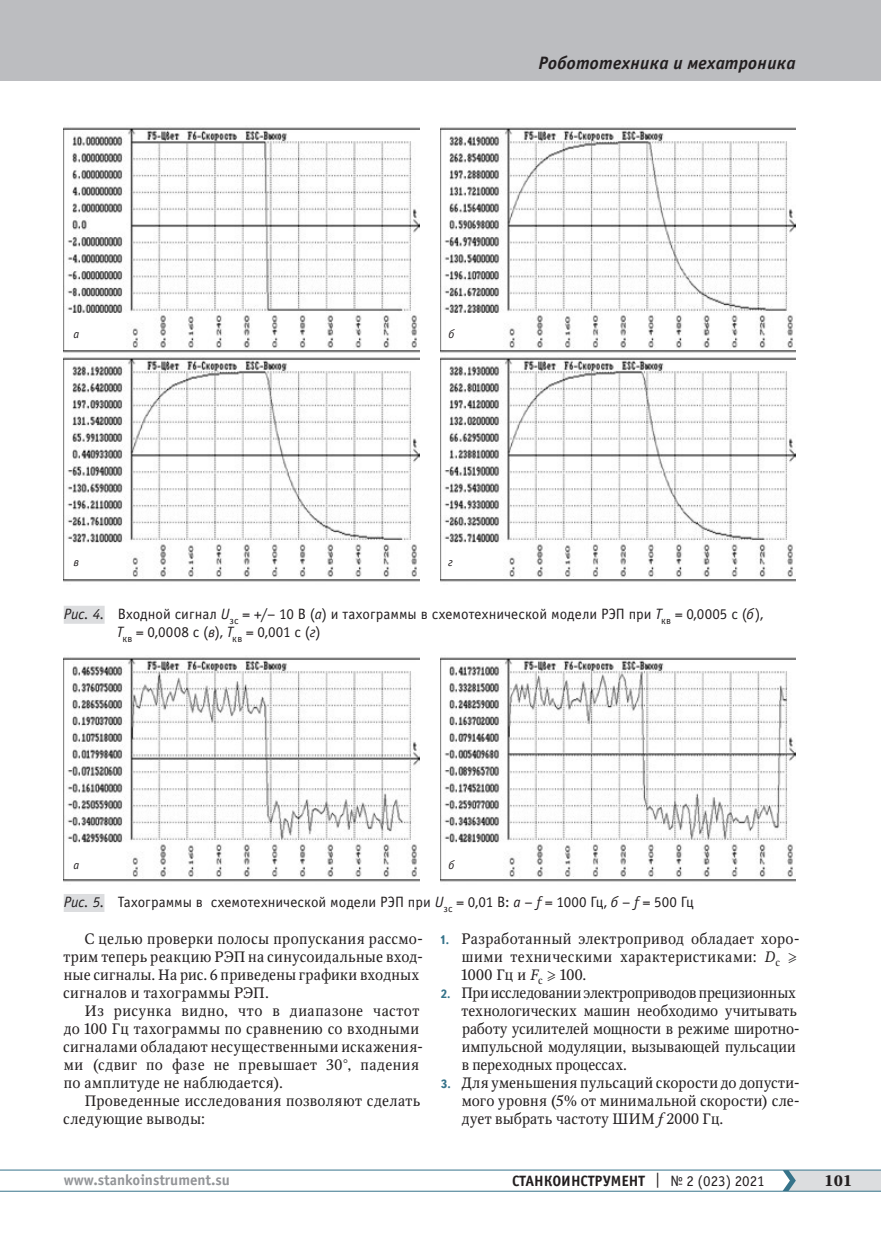
<style>
.page{position:relative;width:881px;height:1234px;background:#fff}
.page>*{position:absolute;margin:0;border:0;box-sizing:border-box;transform-origin:0 0}
.t1{font:italic 700 18px "Officina Sans C";letter-spacing:.015em;color:#231f20}
.t2{font:15px/18px "Octava";letter-spacing:.015em;color:#231f20}
.t3{font:15px/18px "Officina Sans C";letter-spacing:.005em;color:#231f20}
.t4{font:700 15px "Officina Sans C";color:#231f20}
.t5{font:700 15px "Officina Sans C";color:#939598}
.t6{font:700 15px "Octava";color:#231f20}
.t7{font:italic 12px "Officina Sans C";color:#231f20}
.s1{font-style:italic}
.s2{font-family:"Text Book C";font-weight:700;font-size:12px;color:#36738a}
.s3{font-weight:400}
</style>
<div class="page">
<hr style="left:0;top:1190px;width:880px;height:1px;background:#36738a">
<hr style="left:0;top:1169px;width:880px;height:1px;background:#36738a">
<svg style="left:782px;top:1169px;width:98px;height:21px"></svg>
<div style="left:0;top:0;width:880px;height:81px;background:#bcbdc0"></div>
<img style="left:64px;top:127px;width:355px;height:455px">
<img style="left:64px;top:657px;width:355px;height:225px">
<img style="left:440px;top:127px;width:355px;height:455px">
<img style="left:440px;top:657px;width:355px;height:225px">
<div style="left:64px;top:605px;width:41px;height:18px;background:#dcdddf"></div>
<div style="left:64px;top:893px;width:40px;height:18px;background:#dcdddf"></div>
<p class="t7" style="left:73px;top:327px;width:7px">а</p>
<p class="t7" style="left:73px;top:555px;width:7px">в</p>
<p class="t1" style="left:538px;top:53px;width:259px">Робототехника и мехатроника</p>
<p class="t7" style="left:448px;top:327px;width:7px">б</p>
<p class="t7" style="left:448px;top:555px;width:6px">г</p>
<p class="t3" style="left:117px;top:605px;width:647px;text-indent:-53px"><span class="s1">Рис. 4.</span> Входной сигнал <span class="s1">U</span><sub>зс</sub> = +/– 10 В (<span class="s1">а</span>) и тахограммы в схемотехнической модели РЭП при <span class="s1">Т</span><sub>кв</sub> = 0,0005 с (<span class="s1">б</span>),<br><span class="s1">Т</span><sub>кв</sub> = 0,0008 с (<span class="s1">в</span>), <span class="s1">Т</span><sub>кв</sub> = 0,001 с (<span class="s1">г</span>)</p>
<p class="t7" style="left:73px;top:858px;width:7px">а</p>
<p class="t7" style="left:448px;top:858px;width:7px">б</p>
<p class="t3" style="left:64px;top:893px;width:631px"><span class="s1">Рис. 5.</span> Тахограммы в схемотехнической модели РЭП при <span class="s1">U</span><sub>зс</sub> = 0,01 В: <span class="s1">а</span> – <span class="s1">f</span> = 1000 Гц, <span class="s1">б</span> – <span class="s1">f</span> = 500 Гц</p>
<p class="t2" style="left:63px;top:929px;width:361px;text-indent:21px">С целью проверки полосы пропускания рассмо&shy;трим теперь реакцию РЭП на синусоидальные вход&shy;ные сигналы. На рис. 6 приведены графики входных сигналов и тахограммы РЭП.</p>
<p class="t2" style="left:63px;top:1001px;width:361px;text-indent:21px">Из рисунка видно, что в диапазоне частот до 100 Гц тахограммы по сравнению со входными сигналами обладают несущественными искажения&shy;ми (сдвиг по фазе не превышает 30°, падения по амплитуде не наблюдается).</p>
<p class="t2" style="left:63px;top:1091px;width:358px;text-indent:21px">Проведенные исследования позволяют сделать следующие выводы:</p>
<p class="t2" style="left:461px;top:929px;width:340px;text-indent:-22px"><span class="s2">1.</span> Разработанный электропривод обладает хоро&shy;шими техническими характеристиками: <span class="s1">D</span><sub>c</sub> ≥<br>1000 Гц и <span class="s1">F</span><sub>c</sub> ≥ 100.</p>
<p class="t2" style="left:461px;top:983px;width:338px;text-indent:-21px"><span class="s2">2.</span> При исследовании электроприводов прецизионных технологических машин необходимо учитывать работу усилителей мощности в режиме широтно&shy;импульсной модуляции, вызывающей пульсации в переходных процессах.</p>
<p class="t2" style="left:461px;top:1073px;width:339px;text-align:justify;text-indent:-21px"><span class="s2">3.</span> Для уменьшения пульсаций скорости до допусти&shy;мого уровня (5% от минимальной скорости) сле&shy;дует выбрать частоту ШИМ <span class="s1">f</span> 2000 Гц.</p>
<p class="t5" style="left:64px;top:1171px;width:168px">www.stankoinstrument.su</p>
<p class="t4" style="left:512px;top:1171px;width:254px">СТАНКОИНСТРУМЕНТ <span class="s3">| № 2 (023) 2021</span></p>
<p class="t6" style="left:824px;top:1170px;width:29px">101</p>
</div>
